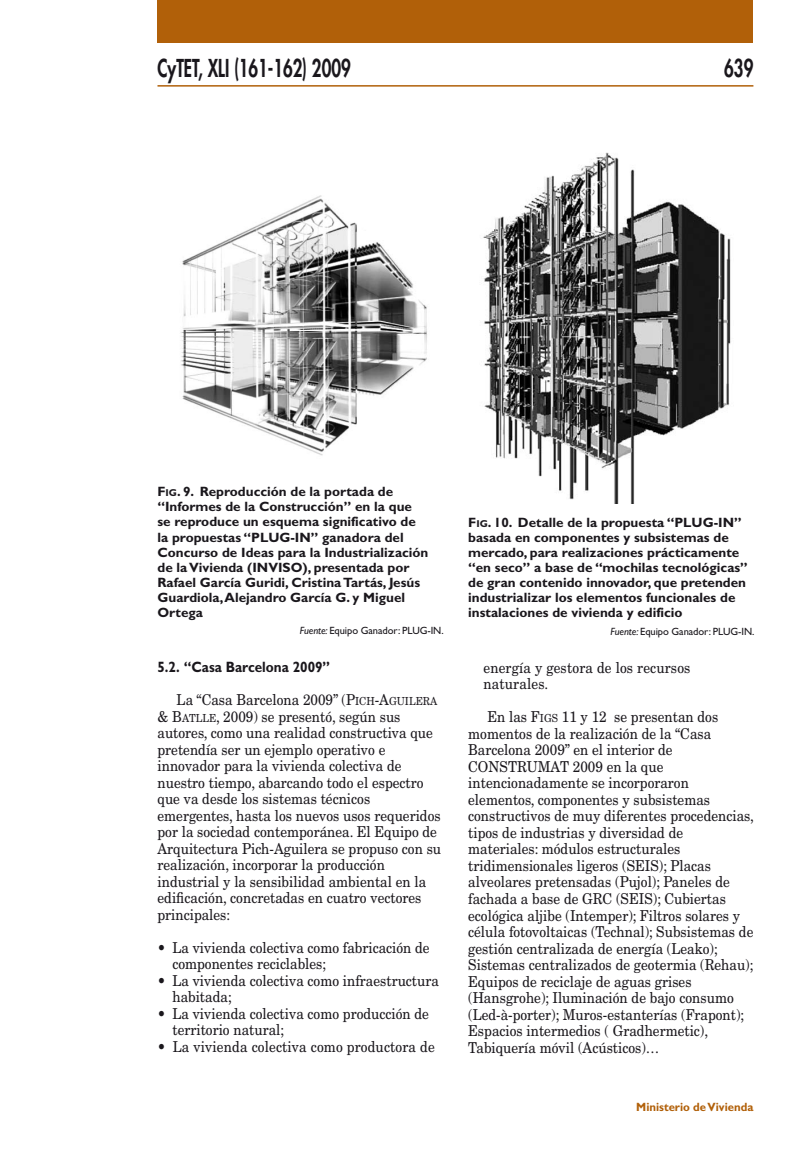
<style>
.page{position:relative;width:796px;height:1149px;background:#fff}
.page>*{position:absolute;margin:0;border:0;box-sizing:border-box;transform-origin:0 0}
.t1{font:800 24px "Futura";color:#1a171c;scale:.7 1}
.t2{font:15px/16.5px "New Century Schlbk";color:#1a171c;scale:.9 1}
.t3{font:700 15px "Gill Sans";color:#1a171c;scale:.9 1}
.t4{font:700 13.5px/15px "Gill Sans";color:#1a171c}
.t5{font:700 12px "Gill Sans";color:#b16009;scale:.95 1}
.t6{font:10.5px "Gill Sans";letter-spacing:-.01em;color:#1a171c}
.s1{font-style:inherit}
.s2{font-size:10.05px}
.s3{font-style:italic}
.s4{font-size:11.1px}
</style>
<div class="page">
<div style="left:157px;top:0;width:596px;height:43px;background:#b16009"></div>
<hr style="left:157px;top:85px;width:596px;height:2px;background:#b16009">
<img style="left:483px;top:152px;width:248px;height:351px">
<img style="left:180px;top:195px;width:247px;height:261px">
<h1 class="t1" style="left:157px;top:52px;width:277px">CyTET, XLI (161-162) 2009</h1>
<h1 class="t1" style="left:723px;top:52px;width:43px">639</h1>
<p class="t4" style="left:157px;top:484px;width:272px"><span class="s1">F</span><span class="s2">ig</span><span class="s1">.</span> 9. Reproducción de la portada de “Informes de la Construcción” en la que se reproduce un esquema significativo de la propuestas “PLUG-IN” ganadora del Concurso de Ideas para la Industrialización de la Vivienda (INVISO), presentada por Rafael García Guridi, Cristina Tartás, Jesús Guardiola, Alejandro García G. y Miguel Ortega</p>
<p class="t6" style="left:299px;top:624px;width:145px"><span class="s3">Fuente:</span> Equipo Ganador: PLUG-IN.</p>
<p class="t3" style="left:157px;top:658px;width:193px">5.2. “Casa Barcelona 2009”</p>
<p class="t2" style="left:157px;top:691px;width:316px;text-indent:19px">La “Casa Barcelona 2009” (<span class="s1">P</span><span class="s4">ICH</span><span class="s1">-A</span><span class="s4">GUILERA </span>&amp; <span class="s1">B</span><span class="s4">ATLLE</span><span class="s1">,</span> 2009) se presentó, según sus autores, como una realidad constructiva que pretendía ser un ejemplo operativo e innovador para la vivienda colectiva de nuestro tiempo, abarcando todo el espectro que va desde los sistemas técnicos emergentes, hasta los nuevos usos requeridos por la sociedad contemporánea. El Equipo de Arquitectura Pich-Aguilera se propuso con su realización, incorporar la producción industrial y la sensibilidad ambiental en la edificación, concretadas en cuatro vectores principales:</p>
<p class="t2" style="left:172px;top:938px;width:287px;text-indent:-15px">• La vivienda colectiva como fabricación de componentes reciclables;</p>
<p class="t2" style="left:172px;top:971px;width:297px;text-indent:-15px">• La vivienda colectiva como infraestructura habitada;</p>
<p class="t2" style="left:172px;top:1004px;width:286px;text-indent:-15px">• La vivienda colectiva como producción de territorio natural;</p>
<p class="t2" style="left:157px;top:1037px;width:309px">• La vivienda colectiva como productora de</p>
<p class="t4" style="left:468px;top:514px;width:281px"><span class="s1">F</span><span class="s2">ig</span><span class="s1">.</span> 10. Detalle de la propuesta “PLUG-IN” basada en componentes y subsistemas de mercado, para realizaciones prácticamente “en seco” a base de “mochilas tecnológicas” de gran contenido innovador, que pretenden industrializar los elementos funcionales de instalaciones de vivienda y edificio</p>
<p class="t6" style="left:610px;top:624px;width:145px"><span class="s3">Fuente:</span> Equipo Ganador: PLUG-IN.</p>
<p class="t2" style="left:483px;top:659px;width:231px">energía y gestora de los recursos naturales.</p>
<p class="t2" style="left:468px;top:708px;width:319px;text-indent:19px">En las <span class="s1">F</span><span class="s4">IGS</span> 11 y 12 se presentan dos momentos de la realización de la “Casa Barcelona 2009” en el interior de CONSTRUMAT 2009 en la que intencionadamente se incorporaron elementos, componentes y subsistemas constructivos de muy diferentes procedencias, tipos de industrias y diversidad de materiales: módulos estructurales tridimensionales ligeros (SEIS); Placas alveolares pretensadas (Pujol); Paneles de fachada a base de GRC (SEIS); Cubiertas ecológica aljibe (Intemper); Filtros solares y célula fotovoltaicas (Technal); Subsistemas de gestión centralizada de energía (Leako); Sistemas centralizados de geotermia (Rehau); Equipos de reciclaje de aguas grises (Hansgrohe); Iluminación de bajo consumo (Led-à-porter); Muros-estanterías (Frapont); Espacios intermedios ( Gradhermetic), Tabiquería móvil (Acústicos)…</p>
<p class="t5" style="left:636px;top:1099px;width:125px">Ministerio de Vivienda</p>
</div>
